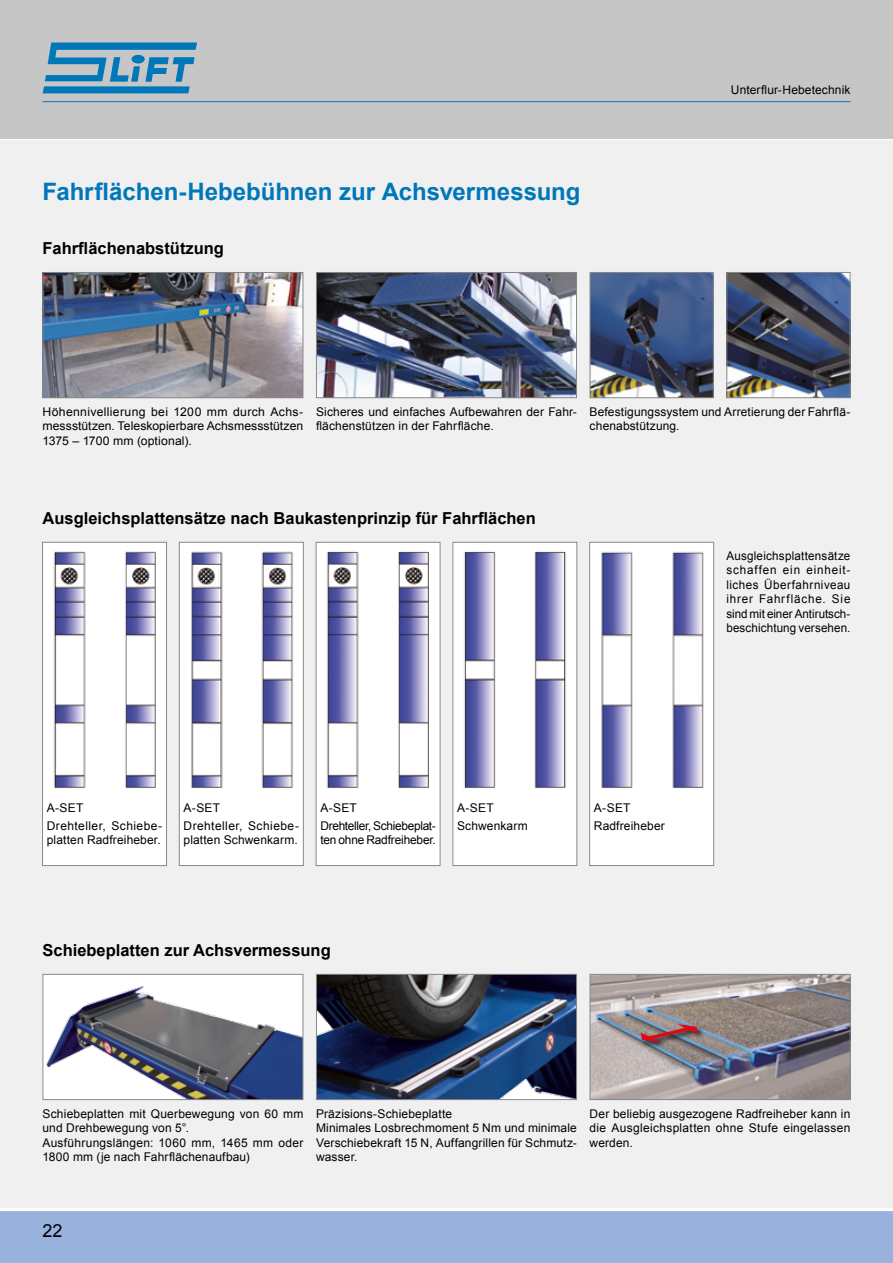
<style>
.page{position:relative;width:893px;height:1263px;background:#fff}
.page>*{position:absolute;margin:0;border:0;box-sizing:border-box;transform-origin:0 0}
.t1{font:700 24px "Arial";color:#0077b9}
.t2{font:18px "Arial";color:#000}
.t3{font:700 16.5px "Arial";color:#000}
.t4{font:12px/14.4px "Arial";letter-spacing:.01em;color:#000}
.t5{font:12px/18px "Arial";letter-spacing:.035em;color:#000}
.t6{font:12px/18px "Arial";letter-spacing:-.025em;color:#000}
.t7{font:12px "Arial";letter-spacing:-.015em;color:#000}
</style>
<div class="page">
<div style="left:0;top:118px;width:893px;height:1102px;background:#f0f0f0"></div>
<div style="left:0;top:1209px;width:893px;height:54px;background:#98b1dd"></div>
<hr style="left:0;top:1208px;width:893px;height:3px;background:#fff">
<hr style="left:0;top:137px;width:893px;height:3px;background:#fff">
<div style="left:0;top:0;width:893px;height:139px;background:#c6c6c6"></div>
<svg style="left:43px;top:43px;width:154px;height:50px"></svg>
<hr style="left:43px;top:101px;width:807px;height:1px;background:#0077b9">
<img style="left:45px;top:274px;width:256px;height:122px">
<div style="left:43px;top:272px;width:260px;height:126px;border:1px solid #878787"></div>
<img style="left:318px;top:274px;width:257px;height:122px">
<div style="left:316px;top:272px;width:261px;height:126px;border:1px solid #878787"></div>
<div style="left:43px;top:542px;width:124px;height:323px;background:#fff"></div>
<img style="left:53px;top:551px;width:103px;height:237px">
<div style="left:42px;top:542px;width:125px;height:324px;border:1px solid #878787"></div>
<img style="left:46px;top:976px;width:255px;height:122px">
<div style="left:43px;top:974px;width:260px;height:126px;border:1px solid #878787"></div>
<img style="left:318px;top:976px;width:257px;height:122px">
<div style="left:316px;top:974px;width:261px;height:126px;border:1px solid #878787"></div>
<div style="left:179px;top:542px;width:124px;height:323px;background:#fff"></div>
<img style="left:191px;top:551px;width:102px;height:237px">
<div style="left:179px;top:542px;width:125px;height:324px;border:1px solid #878787"></div>
<div style="left:316px;top:542px;width:124px;height:323px;background:#fff"></div>
<img style="left:327px;top:551px;width:102px;height:237px">
<div style="left:316px;top:542px;width:124px;height:324px;border:1px solid #878787"></div>
<div style="left:453px;top:542px;width:124px;height:323px;background:#fff"></div>
<img style="left:464px;top:551px;width:103px;height:237px">
<div style="left:452px;top:542px;width:125px;height:324px;border:1px solid #878787"></div>
<div style="left:590px;top:542px;width:124px;height:323px;background:#fff"></div>
<img style="left:601px;top:551px;width:103px;height:237px">
<div style="left:589px;top:542px;width:125px;height:324px;border:1px solid #878787"></div>
<img style="left:592px;top:274px;width:120px;height:122px">
<div style="left:590px;top:272px;width:124px;height:126px;border:1px solid #878787"></div>
<img style="left:728px;top:274px;width:120px;height:122px">
<div style="left:726px;top:272px;width:124px;height:126px;border:1px solid #878787"></div>
<img style="left:592px;top:976px;width:256px;height:122px">
<div style="left:590px;top:974px;width:260px;height:126px;border:1px solid #878787"></div>
<div style="left:639px;top:1023px;width:66px;height:27px;background:#000;opacity:.75"></div>
<svg style="left:621px;top:1024px;width:96px;height:18px;background:#917176"></svg>
<h1 class="t1" style="left:43px;top:175px;width:540px">Fahrflächen-Hebebühnen zur Achsvermessung</h1>
<h3 class="t3" style="left:43px;top:237px;width:183px">Fahrflächenabstützung</h3>
<p class="t4" style="left:731px;top:82px;width:121px">Unterflur-Hebetechnik</p>
<p class="t4" style="left:43px;top:405px;width:262px;text-align:justify">Höhennivellierung bei 1200 mm durch Achs&shy;messstützen. Teleskopierbare Achsmessstützen 1375 – 1700 mm (optional).</p>
<p class="t4" style="left:316px;top:405px;width:262px">Sicheres und einfaches Aufbewahren der Fahr&shy;flächenstützen in der Fahrfläche.</p>
<p class="t4" style="left:590px;top:405px;width:262px">Befestigungssystem und Arretierung der Fahrflä&shy;chenabstützung.</p>
<h3 class="t3" style="left:43px;top:507px;width:495px">Ausgleichsplattensätze nach Baukastenprinzip für Fahrflächen</h3>
<p class="t4" style="left:726px;top:549px;width:126px;text-align:justify">Ausgleichsplattensätze schaffen ein einheit&shy;liches Überfahrniveau ihrer Fahrfläche. Sie sind mit einer Antirutsch&shy;beschichtung versehen.</p>
<p class="t5" style="left:47px;top:799px;width:117px">A-SET<br>Drehteller, Schiebe-</p>
<p class="t4" style="left:47px;top:833px;width:115px">platten Radfreiheber.</p>
<p class="t5" style="left:184px;top:799px;width:117px">A-SET<br>Drehteller, Schiebe-</p>
<p class="t4" style="left:184px;top:833px;width:116px">platten Schwenkarm.</p>
<p class="t6" style="left:320px;top:799px;width:117px">A-SET<br>Drehteller, Schiebeplat-</p>
<p class="t7" style="left:320px;top:832px;width:117px">ten ohne Radfreiheber.</p>
<p class="t4" style="left:457px;top:799px;width:72px;line-height:18px">A-SET<br>Schwenkarm</p>
<p class="t4" style="left:594px;top:799px;width:72px;line-height:18px">A-SET<br>Radfreiheber</p>
<h3 class="t3" style="left:43px;top:939px;width:290px">Schiebeplatten zur Achsvermessung</h3>
<p class="t4" style="left:43px;top:1107px;width:262px">Schiebeplatten mit Querbewegung von 60 mm und Drehbewegung von 5°.<br>Ausführungslängen: 1060 mm, 1465 mm oder 1800 mm (je nach Fahrflächenaufbau)</p>
<p class="t4" style="left:316px;top:1107px;width:262px">Präzisions-Schiebeplatte<br>Minimales Losbrechmoment 5 Nm und minimale<br>Verschiebekraft 15 N, Auffangrillen für Schmutz&shy;wasser.</p>
<p class="t4" style="left:590px;top:1107px;width:262px;text-align:justify">Der beliebig ausgezogene Radfreiheber kann in die Ausgleichsplatten ohne Stufe eingelassen werden.</p>
<h2 class="t2" style="left:43px;top:1219px;width:22px">22</h2>
</div>
